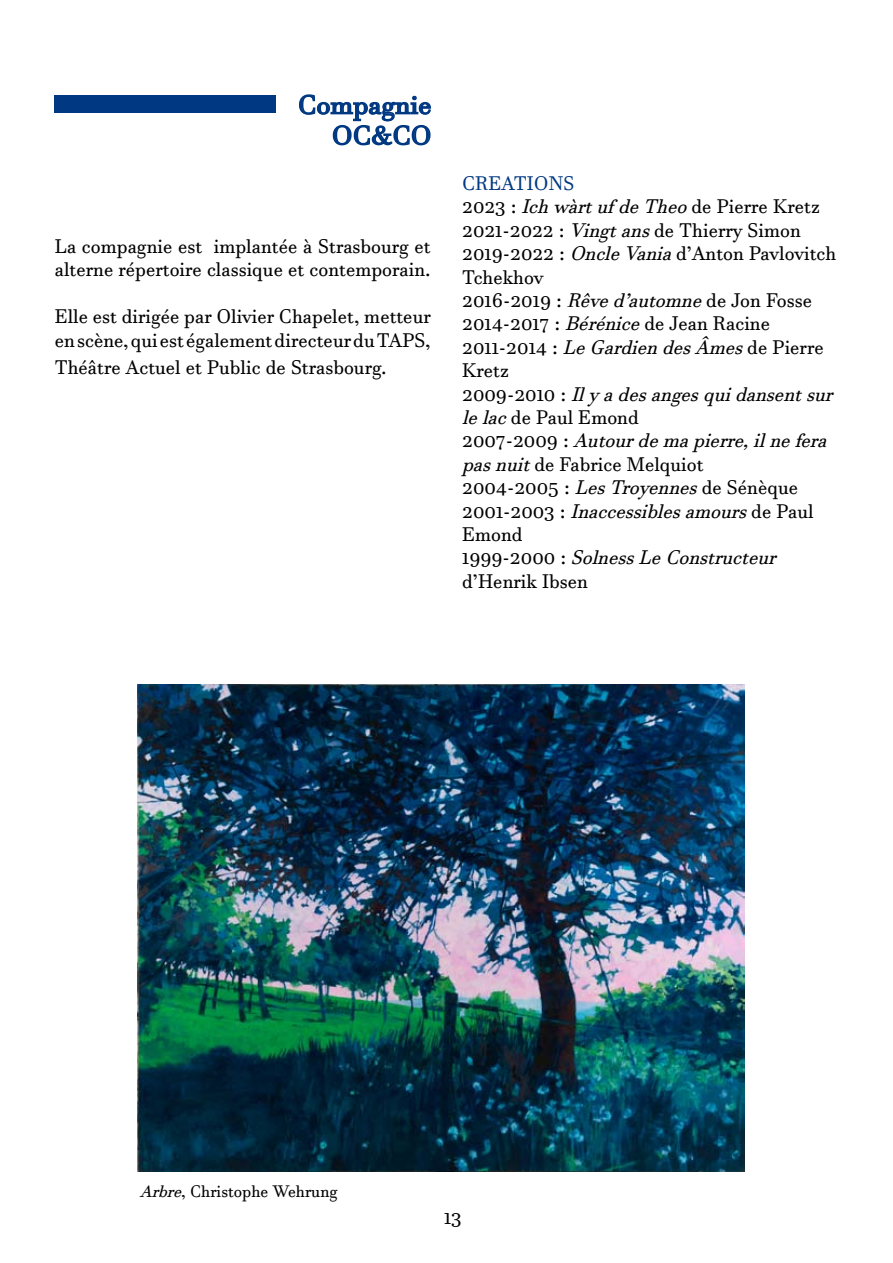
<style>
.page{position:relative;width:893px;height:1263px;background:#fff}
.page>*{position:absolute;margin:0;border:0;box-sizing:border-box;transform-origin:0 0}
.t1{font:25.5px/30.6px "Javanese Text";color:#003882;text-align:right;scale:1.08 1}
.t2{font:19.5px/23.4px "Javanese Text";color:#000}
.t3{font:16.5px "Javanese Text";color:#000}
.s1{color:#003882}
.s2{font-style:italic}
</style>
<div class="page">
<img style="left:137px;top:685px;width:607px;height:486px">
<svg style="left:299px;top:94px;width:132px;height:52px"></svg>
<div style="left:54px;top:95px;width:221px;height:17px;background:#003882"></div>
<h1 class="t1" style="left:298px;top:90px;width:125px">Compagnie<br>OC&amp;CO</h1>
<p class="t2" style="left:55px;top:235px;width:378px">La compagnie est implantée à Strasbourg et alterne répertoire classique et contemporain.</p>
<p class="t2" style="left:55px;top:305px;width:378px">Elle est dirigée par Olivier Chapelet, metteur en scène, qui est également directeur du TAPS,</p>
<p class="t2" style="left:55px;top:355px;width:333px">Théâtre Actuel et Public de Strasbourg.</p>
<p class="t2" style="left:462px;top:172px;width:382px"><span class="s1">CREATIONS<br></span>2023 : <span class="s2">IchwàrtufdeTheo</span>de Pierre Kretz<br>2021-2022 : <span class="s2">Vingtans</span>de Thierry Simon<br>2019-2022 : <span class="s2">OncleVania</span>d’Anton Pavlovitch<br>Tchekhov<br>2016-2019 : <span class="s2">Rêved’automne</span>de Jon Fosse<br>2014-2017 : <span class="s2">Bérénice</span>de Jean Racine<br>2011-2014 : <span class="s2">LeGardiendesÂmes</span>de Pierre<br>Kretz<br>2 0 0 9 - 2 0 1 0 : <span class="s2">Ilyadesangesquidansentsur lelac</span>de Paul Emond<br>2 0 0 7 - 2 0 0 9 : <span class="s2">Autourdemapierre,ilnefera pasnuit</span>de Fabrice Melquiot<br>2004-2005 : <span class="s2">LesTroyennes</span>de Sénèque<br>2 0 0 1 - 2 0 0 3 : <span class="s2">Inaccessiblesamours</span>d e P a u l<br>Emond<br>1 9 9 9 - 2 0 0 0 : <span class="s2">SolnessLeConstructeur </span>d’Henrik Ibsen</p>
<p class="t3" style="left:140px;top:1181px;width:199px"><span class="s2">Arbre</span>, Christophe Wehrung</p>
<p class="t2" style="left:444px;top:1205px;width:19px">13</p>
</div>
